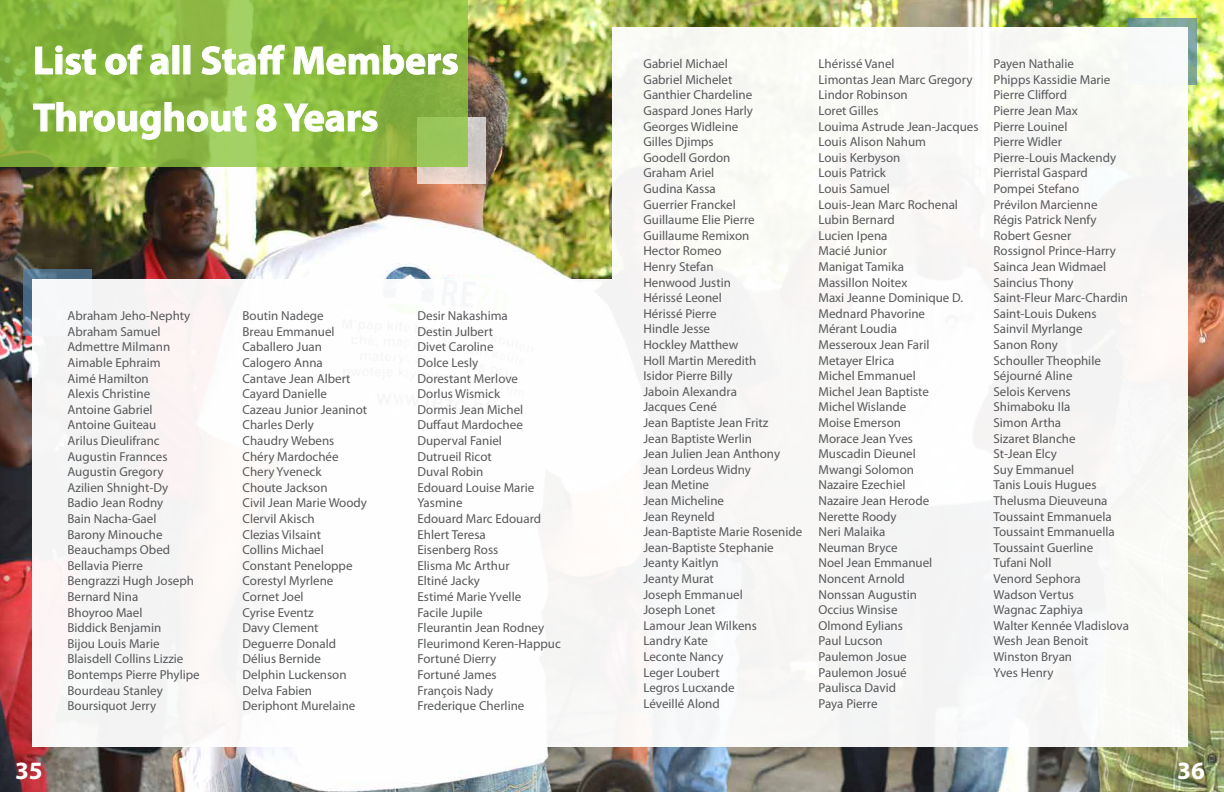
<style>
.page{position:relative;width:1224px;height:792px;background:#fff}
.page>*{position:absolute;margin:0;border:0;box-sizing:border-box;transform-origin:0 0}
.t1{font:700 40px/57px "Myriad Pro";color:#fff}
.t2{font:700 25px "Myriad Pro";color:#fff}
.t3{font:13px/15.6px "Myriad Pro";color:#58595b}
</style>
<div class="page">
<img style="left:0;top:0;width:1224px;height:792px">
<svg style="left:417px;top:117px;width:69px;height:67px"></svg>
<svg style="left:0;top:0;width:468px;height:167px"></svg>
<svg style="left:35px;top:45px;width:61px;height:30px"></svg>
<svg style="left:105px;top:45px;width:37px;height:30px"></svg>
<svg style="left:150px;top:53px;width:19px;height:22px"></svg>
<svg style="left:202px;top:45px;width:83px;height:30px"></svg>
<svg style="left:293px;top:45px;width:165px;height:30px"></svg>
<svg style="left:33px;top:102px;width:213px;height:38px"></svg>
<svg style="left:256px;top:104px;width:21px;height:28px"></svg>
<svg style="left:284px;top:104px;width:94px;height:28px"></svg>
<svg style="left:23px;top:270px;width:69px;height:66px"></svg>
<div style="left:33px;top:279px;width:579px;height:468px;background:#fff"></div>
<svg style="left:1128px;top:18px;width:69px;height:67px"></svg>
<div style="left:612px;top:27px;width:576px;height:720px;background:#f8f7f6"></div>
<h1 class="t1" style="left:33px;top:33px;width:427px">List of all Staff Members<br>Throughout 8 Years</h1>
<p class="t3" style="left:68px;top:308px;width:134px">Abraham Jeho-Nephty<br>Abraham Samuel<br>Admettre Milmann<br>Aimable Ephraim<br>Aimé Hamilton<br>Alexis Christine<br>Antoine Gabriel<br>Antoine Guiteau<br>Arilus Dieulifranc<br>Augustin Frannces<br>Augustin Gregory<br>Azilien Shnight-Dy<br>Badio Jean Rodny<br>Bain Nacha-Gael<br>Barony Minouche<br>Beauchamps Obed<br>Bellavia Pierre<br>Bengrazzi Hugh Joseph<br>Bernard Nina<br>Bhoyroo Mael<br>Biddick Benjamin<br>Bijou Louis Marie<br>Blaisdell Collins Lizzie<br>Bontemps Pierre Phylipe<br>Bourdeau Stanley<br>Boursiquot Jerry</p>
<p class="t3" style="left:243px;top:308px;width:126px">Boutin Nadege<br>Breau Emmanuel<br>Caballero Juan<br>Calogero Anna<br>Cantave Jean Albert<br>Cayard Danielle<br>Cazeau Junior Jeaninot<br>Charles Derly<br>Chaudry Webens<br>Chéry Mardochée<br>Chery Yveneck<br>Choute Jackson<br>Civil Jean Marie Woody<br>Clervil Akisch<br>Clezias Vilsaint<br>Collins Michael<br>Constant Peneloppe<br>Corestyl Myrlene<br>Cornet Joel<br>Cyrise Eventz<br>Davy Clement<br>Deguerre Donald<br>Délius Bernide<br>Delphin Luckenson<br>Delva Fabien<br>Deriphont Murelaine</p>
<p class="t3" style="left:418px;top:308px;width:145px">Desir Nakashima<br>Destin Julbert<br>Divet Caroline<br>Dolce Lesly<br>Dorestant Merlove<br>Dorlus Wismick<br>Dormis Jean Michel<br>Duffaut Mardochee<br>Duperval Faniel<br>Dutrueil Ricot<br>Duval Robin<br>Edouard Louise Marie<br>Yasmine<br>Edouard Marc Edouard<br>Ehlert Teresa<br>Eisenberg Ross<br>Elisma Mc Arthur<br>Eltiné Jacky<br>Estimé Marie Yvelle<br>Facile Jupile<br>Fleurantin Jean Rodney<br>Fleurimond Keren-Happuc<br>Fortuné Dierry<br>Fortuné James<br>François Nady<br>Frederique Cherline</p>
<p class="t3" style="left:644px;top:56px;width:160px">Gabriel Michael<br>Gabriel Michelet<br>Ganthier Chardeline<br>Gaspard Jones Harly<br>Georges Widleine<br>Gilles Djimps<br>Goodell Gordon<br>Graham Ariel<br>Gudina Kassa<br>Guerrier Franckel<br>Guillaume Elie Pierre<br>Guillaume Remixon<br>Hector Romeo<br>Henry Stefan<br>Henwood Justin<br>Hérissé Leonel<br>Hérissé Pierre<br>Hindle Jesse<br>Hockley Matthew<br>Holl Martin Meredith<br>Isidor Pierre Billy<br>Jaboin Alexandra<br>Jacques Cené<br>Jean Baptiste Jean Fritz<br>Jean Baptiste Werlin<br>Jean Julien Jean Anthony<br>Jean Lordeus Widny<br>Jean Metine<br>Jean Micheline<br>Jean Reyneld<br>Jean-Baptiste Marie Rosenide<br>Jean-Baptiste Stephanie<br>Jeanty Kaitlyn<br>Jeanty Murat<br>Joseph Emmanuel<br>Joseph Lonet<br>Lamour Jean Wilkens<br>Landry Kate<br>Leconte Nancy<br>Leger Loubert<br>Legros Lucxande<br>Léveillé Alond</p>
<p class="t3" style="left:819px;top:56px;width:162px">Lhérissé Vanel<br>Limontas Jean Marc Gregory<br>Lindor Robinson<br>Loret Gilles<br>Louima Astrude Jean-Jacques<br>Louis Alison Nahum<br>Louis Kerbyson<br>Louis Patrick<br>Louis Samuel<br>Louis-Jean Marc Rochenal<br>Lubin Bernard<br>Lucien Ipena<br>Macié Junior<br>Manigat Tamika<br>Massillon Noitex<br>Maxi Jeanne Dominique D.<br>Mednard Phavorine<br>Mérant Loudia<br>Messeroux Jean Faril<br>Metayer Elrica<br>Michel Emmanuel<br>Michel Jean Baptiste<br>Michel Wislande<br>Moise Emerson<br>Morace Jean Yves<br>Muscadin Dieunel<br>Mwangi Solomon<br>Nazaire Ezechiel<br>Nazaire Jean Herode<br>Nerette Roody<br>Neri Malaika<br>Neuman Bryce<br>Noel Jean Emmanuel<br>Noncent Arnold<br>Nonssan Augustin<br>Occius Winsise<br>Olmond Eylians<br>Paul Lucson<br>Paulemon Josue<br>Paulemon Josué<br>Paulisca David<br>Paya Pierre</p>
<p class="t3" style="left:994px;top:56px;width:137px">Payen Nathalie<br>Phipps Kassidie Marie<br>Pierre Clifford<br>Pierre Jean Max<br>Pierre Louinel<br>Pierre Widler<br>Pierre-Louis Mackendy<br>Pierristal Gaspard<br>Pompei Stefano<br>Prévilon Marcienne<br>Régis Patrick Nenfy<br>Robert Gesner<br>Rossignol Prince-Harry<br>Sainca Jean Widmael<br>Saincius Thony<br>Saint-Fleur Marc-Chardin<br>Saint-Louis Dukens<br>Sainvil Myrlange<br>Sanon Rony<br>Schouller Theophile<br>Séjourné Aline<br>Selois Kervens<br>Shimaboku Ila<br>Simon Artha<br>Sizaret Blanche<br>St-Jean Elcy<br>Suy Emmanuel<br>Tanis Louis Hugues<br>Thelusma Dieuveuna<br>Toussaint Emmanuela<br>Toussaint Emmanuella<br>Toussaint Guerline<br>Tufani Noll<br>Venord Sephora<br>Wadson Vertus<br>Wagnac Zaphiya<br>Walter Kennée Vladislova<br>Wesh Jean Benoit<br>Winston Bryan<br>Yves Henry</p>
<h2 class="t2" style="left:15px;top:757px;width:29px">35</h2>
<h2 class="t2" style="left:1177px;top:757px;width:29px">36</h2>
</div>
